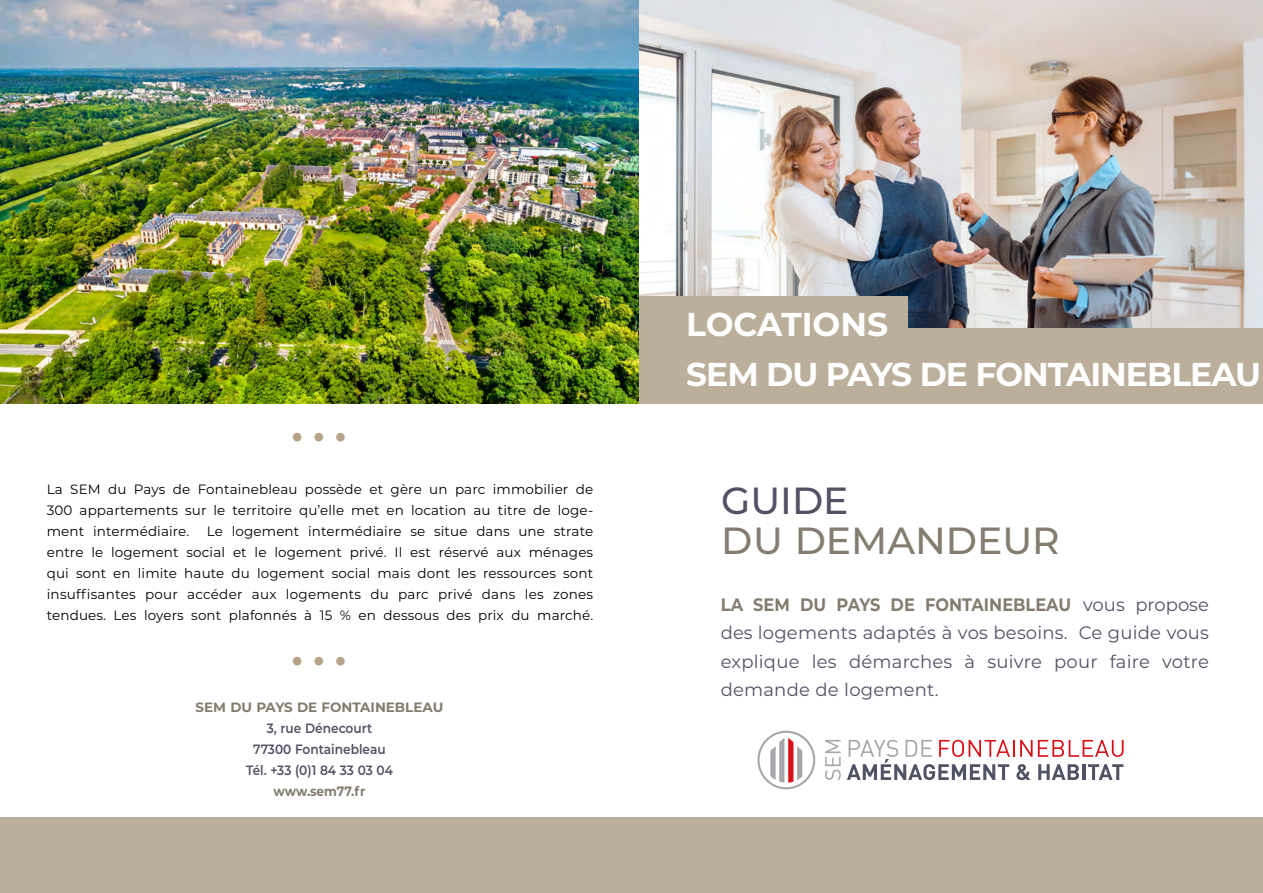
<style>
.page{position:relative;width:1263px;height:893px;background:#fff}
.page>*{position:absolute;margin:0;border:0;box-sizing:border-box;transform-origin:0 0}
.t1{font:500 37.8px "Montserrat";color:#837c6f}
.t2{font:500 37.8px "Montserrat";color:#515365}
.t3{font:34.5px "Gill Sans";color:#b6a288}
.t4{font:700 33px "Montserrat";letter-spacing:-.03em;color:#fff}
.t5{font:700 33px "Montserrat";color:#fff}
.t6{font:18px/28.5px "Montserrat";letter-spacing:.01em;color:#515365;text-align:justify}
.t7{font:13.5px/21px "Montserrat";letter-spacing:.01em;color:#000;text-align:justify}
.t8{font:600 13.5px/21px "Montserrat";color:#515365;text-align:center;scale:.9 1}
.t9{font:700 13.5px "Montserrat";color:#837c6f}
.t10{font:700 13.5px "Montserrat";color:#837c6f;scale:.9 1}
.t11{font:200 12px "Montserrat";color:#fff}
.s1{font-weight:700;color:#837c6f}
</style>
<div class="page">
<img style="left:639px;top:0;width:624px;height:329px">
<svg style="left:770px;top:738px;width:32px;height:45px"></svg>
<div style="left:757px;top:731px;width:58px;height:58px;border:2px solid #a5a6aa;border-radius:50%"></div>
<svg style="left:1038px;top:740px;width:85px;height:17px"></svg>
<svg style="left:847px;top:740px;width:185px;height:40px"></svg>
<svg style="left:1038px;top:764px;width:41px;height:16px"></svg>
<hr style="left:1082px;top:764px;width:3px;height:16px;background:#515365">
<svg style="left:1088px;top:764px;width:35px;height:16px"></svg>
<svg style="left:825px;top:740px;width:16px;height:40px"></svg>
<div style="left:639px;top:296px;width:268px;height:98px;background:#bbaf9c"></div>
<div style="left:639px;top:329px;width:624px;height:75px;background:#bbaf9c"></div>
<div style="left:0;top:818px;width:1263px;height:75px;background:#bbaf9c"></div>
<img style="left:0;top:0;width:639px;height:404px">
<h2 class="t3" style="left:291px;top:417px;width:57px">• • •</h2>
<p class="t7" style="left:47px;top:478px;width:548px">La SEM du Pays de Fontainebleau possède et gère un parc immobilier de 300 appartements sur le territoire qu’elle met en location au titre de loge&shy;ment intermédiaire.</p>
<p class="t7" style="left:47px;top:520px;width:548px;text-indent:160px">Le logement intermédiaire se situe dans une strate entre le logement social et le logement privé. Il est réservé aux ménages qui sont en limite haute du logement social mais dont les ressources sont insuffisantes pour accéder aux logements du parc privé dans les zones tendues. Les loyers sont plafonnés à 15 % en dessous des prix du marché.</p>
<h2 class="t3" style="left:291px;top:641px;width:57px">• • •</h2>
<p class="t9" style="left:196px;top:697px;width:249px">SEM DU PAYS DE FONTAINEBLEAU</p>
<p class="t8" style="left:246px;top:717px;width:165px">3, rue Dénecourt<br>77300 Fontainebleau<br>Tél. +33 (0)1 84 33 03 04</p>
<p class="t10" style="left:274px;top:781px;width:104px">www.sem77.fr</p>
<h3 class="t5" style="left:686px;top:301px;width:204px">LOCATIONS</h3>
<p class="t11" style="left:686px;top:319px;width:87px">BY JOHN DOE</p>
<h3 class="t4" style="left:686px;top:350px;width:577px">SEM DU PAYS DE FONTAINEBLEAU</h3>
<h1 class="t2" style="left:721px;top:474px;width:129px">GUIDE</h1>
<h1 class="t1" style="left:721px;top:514px;width:340px">DU DEMANDEUR</h1>
<h3 class="t6" style="left:721px;top:589px;width:490px"><span class="s1">LA SEM DU PAYS DE FONTAINEBLEAU</span> vous propose des logements adaptés à vos besoins. Ce guide vous explique les démarches à suivre pour faire votre demande de logement.</h3>
</div>
